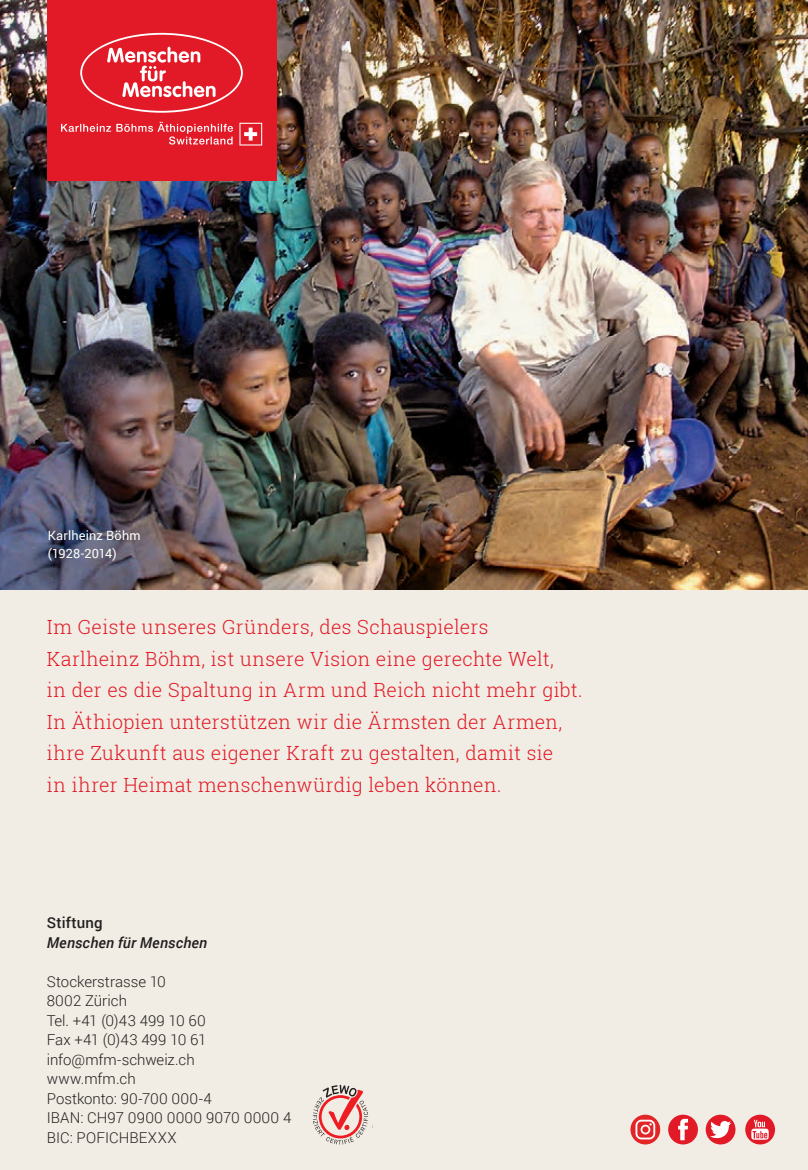
<style>
.page{position:relative;width:808px;height:1170px;background:#fff}
.page>*{position:absolute;margin:0;border:0;box-sizing:border-box;transform-origin:0 0}
.N_Head_S_slab{font:300 19.5px/31.5px "Roboto Slab";letter-spacing:.015em;color:#e21926}
.CD_neu_Copy{font:300 15px "Roboto";letter-spacing:.005em;color:#231f20}
.CD_neu_Copy-2{font:italic 500 15px "Roboto";letter-spacing:.01em;color:#231f20}
.CD_neu_Copy-3{font:500 15px "Roboto";letter-spacing:.015em;color:#231f20}
.N__copy{font:12.75px "Roboto";letter-spacing:.015em;color:#fff}
</style>
<div class="page">
<div style="left:0;top:561px;width:808px;height:608px;background:#f1ede4"></div>
<img style="left:0;top:0;width:808px;height:589px">
<div style="left:47px;top:0;width:229px;height:180px;background:#e21926"></div>
<svg style="left:80px;top:33px;width:163px;height:80px"></svg>
<svg style="left:61px;top:122px;width:172px;height:23px"></svg>
<svg style="left:239px;top:123px;width:23px;height:22px"></svg>
<svg style="left:630px;top:1114px;width:30px;height:30px"></svg>
<svg style="left:635px;top:1119px;width:20px;height:20px"></svg>
<div style="left:706px;top:1114px;width:29px;height:30px;background:#e21926;border-radius:50%"></div>
<svg style="left:710px;top:1121px;width:21px;height:17px"></svg>
<svg style="left:313px;top:1084px;width:60px;height:60px"></svg>
<div style="left:668px;top:1114px;width:30px;height:30px;background:#e21926;border-radius:50%"></div>
<svg style="left:678px;top:1118px;width:10px;height:22px"></svg>
<svg style="left:745px;top:1114px;width:30px;height:30px"></svg>
<svg style="left:751px;top:1119px;width:18px;height:20px"></svg>
<p class="N__copy" style="left:48px;top:527px;width:94px">Karlheinz Böhm</p>
<p class="N__copy" style="left:48px;top:545px;width:70px">(1928-2014)</p>
<p class="N_Head_S_slab" style="left:47px;top:611px;width:509px">Im Geiste unseres Gründers, des Schauspielers<br>Karlheinz Böhm, ist unsere Vision eine gerechte Welt,</p>
<p class="N_Head_S_slab" style="left:47px;top:674px;width:537px">in der es die Spaltung in Arm und Reich nicht mehr gibt.</p>
<p class="N_Head_S_slab" style="left:47px;top:705px;width:517px">In Äthiopien unterstützen wir die Ärmsten der Armen,</p>
<p class="N_Head_S_slab" style="left:47px;top:737px;width:508px">ihre Zukunft aus eigener Kraft zu gestalten, damit sie in ihrer Heimat menschenwürdig leben können.</p>
<p class="CD_neu_Copy-3" style="left:47px;top:912px;width:57px">Stiftung</p>
<p class="CD_neu_Copy-2" style="left:47px;top:931px;width:162px">Menschen für Menschen</p>
<p class="CD_neu_Copy" style="left:47px;top:971px;width:121px">Stockerstrasse 10</p>
<p class="CD_neu_Copy" style="left:47px;top:990px;width:82px">8002 Zürich</p>
<p class="CD_neu_Copy" style="left:47px;top:1010px;width:161px">Tel. +41 (0)43 499 10 60</p>
<p class="CD_neu_Copy" style="left:47px;top:1029px;width:161px">Fax +41 (0)43 499 10 61</p>
<p class="CD_neu_Copy" style="left:47px;top:1049px;width:149px">info@mfm-schweiz.ch</p>
<p class="CD_neu_Copy" style="left:47px;top:1068px;width:90px">www.mfm.ch</p>
<p class="CD_neu_Copy" style="left:47px;top:1088px;width:167px">Postkonto: 90-700 000-4</p>
<p class="CD_neu_Copy" style="left:47px;top:1107px;width:246px">IBAN: CH97 0900 0000 9070 0000 4</p>
<p class="CD_neu_Copy" style="left:47px;top:1127px;width:132px">BIC: POFICHBEXXX</p>
</div>
